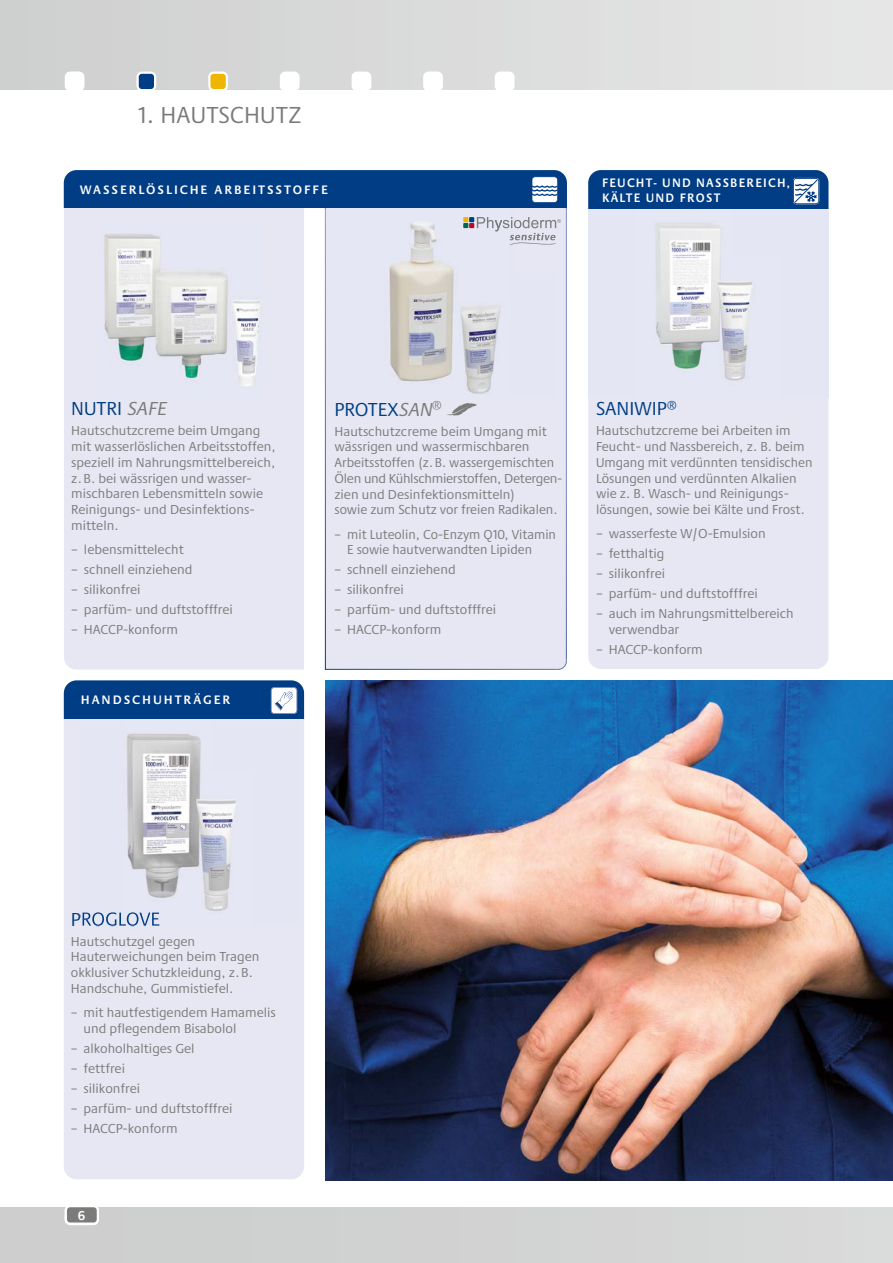
<style>
.page{position:relative;width:893px;height:1263px;background:#fff}
.page>*{position:absolute;margin:0;border:0;box-sizing:border-box;transform-origin:0 0}
.t1{font:24px "Praxis Next";letter-spacing:.01em;color:#7b7b7a}
.t2{font:19.5px "Praxis Next";color:#013d85}
.t3{font:13.5px/15.8px "Praxis Next";color:#7b7b7a}
.t4{font:600 13.5px "Praxis";color:#fff}
.t5{font:600 12.75px "Praxis";letter-spacing:.15em;color:#fff}
.t6{font:600 12.75px/15.3px "Praxis";letter-spacing:.1em;color:#fff;scale:.96 1}
.s1{font-style:italic;color:#7b7b7a}
</style>
<div class="page">
<div style="left:0;top:0;width:893px;height:89px;background:#dbdbdc"></div>
<hr style="left:0;top:1207px;width:893px;height:1px;background:#d2d2d2">
<svg style="left:65px;top:72px;width:19px;height:18px"></svg>
<svg style="left:280px;top:72px;width:20px;height:18px"></svg>
<svg style="left:352px;top:72px;width:19px;height:18px"></svg>
<svg style="left:423px;top:72px;width:20px;height:18px"></svg>
<svg style="left:495px;top:72px;width:19px;height:18px"></svg>
<img style="left:325px;top:680px;width:568px;height:500px">
<svg style="left:136px;top:72px;width:20px;height:18px"></svg>
<svg style="left:208px;top:72px;width:20px;height:18px"></svg>
<div style="left:64px;top:680px;width:240px;height:499px;background:#e6e7f3;border-radius:13px"></div>
<div style="left:64px;top:680px;width:240px;height:39px;background:#013d85"></div>
<img style="left:126px;top:733px;width:110px;height:141px">
<img style="left:146px;top:874px;width:84px;height:51px">
<img style="left:80px;top:912px;width:79px;height:13px">
<div style="left:588px;top:170px;width:240px;height:499px;background:#e6e7f3;border-radius:13px"></div>
<div style="left:588px;top:170px;width:240px;height:38px;background:#013d85"></div>
<div style="left:64px;top:208px;width:240px;height:462px;background:#e6e7f3"></div>
<div style="left:64px;top:170px;width:503px;height:38px;background:#013d85"></div>
<div style="left:326px;top:208px;width:241px;height:462px;background:#e6e7f3"></div>
<img style="left:99px;top:222px;width:164px;height:176px">
<img style="left:327px;top:209px;width:227px;height:187px">
<svg style="left:271px;top:687px;width:26px;height:27px"></svg>
<svg style="left:793px;top:178px;width:26px;height:26px"></svg>
<svg style="left:532px;top:177px;width:35px;height:26px"></svg>
<svg style="left:463px;top:217px;width:98px;height:28px;background:#cfcfd8"></svg>
<img style="left:656px;top:211px;width:173px;height:187px">
<svg style="left:65px;top:1207px;width:34px;height:18px"></svg>
<h1 class="t1" style="left:138px;top:97px;width:165px">1. HAUTSCHUTZ</h1>
<p class="t5" style="left:80px;top:183px;width:250px">WASSER LÖS LICHE ARBEITSSTOFFE</p>
<p class="t6" style="left:602px;top:175px;width:197px">FEUCHT- UND NASSBEREICH,<br>KÄLTE UND FROST</p>
<h2 class="t2" style="left:71px;top:394px;width:101px">NUTRI <span class="s1">SAFE</span></h2>
<p class="t3" style="left:71px;top:422px;width:206px">Hautschutzcreme beim Umgang mit wasserlöslichen Arbeitsstoffen, speziell im Nahrungsmittelbereich, z. B. bei wässrigen und wasser&shy;mischbaren Lebensmitteln sowie<br>Reinigungs- und Desinfektions&shy;mitteln.</p>
<p class="t3" style="left:71px;top:541px;width:114px">– lebensmittelecht</p>
<p class="t3" style="left:71px;top:561px;width:123px">– schnell einziehend</p>
<p class="t3" style="left:71px;top:581px;width:71px">– silikonfrei</p>
<p class="t3" style="left:71px;top:601px;width:163px">– parfüm- und duftstofffrei</p>
<p class="t3" style="left:71px;top:621px;width:108px">– HACCP-konform</p>
<p class="t5" style="left:81px;top:692px;width:151px">HANDSCHUHTRÄGER</p>
<h2 class="t2" style="left:334px;top:394px;width:109px">PROTEX<span class="s1">SAN</span><sup>®</sup></h2>
<p class="t3" style="left:334px;top:423px;width:230px">Hautschutzcreme beim Umgang mit wässrigen und wassermischbaren Arbeitsstoffen (z. B. wassergemischten Ölen und Kühlschmierstoffen, Detergen&shy;zien und Desinfektionsmitteln)<br>sowie zum Schutz vor freien Radikalen.</p>
<p class="t3" style="left:347px;top:526px;width:210px;text-indent:-13px">– mit Luteolin, Co-Enzym Q10, Vitamin<br>E sowie hautverwandten Lipiden</p>
<p class="t3" style="left:334px;top:562px;width:123px">– schnell einziehend</p>
<p class="t3" style="left:334px;top:582px;width:71px">– silikonfrei</p>
<p class="t3" style="left:334px;top:602px;width:163px">– parfüm- und duftstofffrei</p>
<p class="t3" style="left:334px;top:622px;width:108px">– HACCP-konform</p>
<h2 class="t2" style="left:596px;top:394px;width:82px">SANIWIP<sup>®</sup></h2>
<p class="t3" style="left:596px;top:422px;width:218px">Hautschutzcreme bei Arbeiten im Feucht- und Nassbereich, z. B. beim Umgang mit verdünnten tensidischen Lösungen und verdünnten Alkalien wie z. B. Wasch- und Reinigungs&shy;lösungen, sowie bei Kälte und Frost.</p>
<p class="t3" style="left:596px;top:525px;width:171px">– wasserfeste W/O-Emulsion</p>
<p class="t3" style="left:596px;top:545px;width:70px">– fetthaltig</p>
<p class="t3" style="left:596px;top:565px;width:71px">– silikonfrei</p>
<p class="t3" style="left:596px;top:585px;width:163px">– parfüm- und duftstofffrei</p>
<p class="t3" style="left:609px;top:605px;width:186px;text-indent:-13px">– auch im Nahrungsmittelbereich verwendbar</p>
<p class="t3" style="left:596px;top:641px;width:108px">– HACCP-konform</p>
<p class="t3" style="left:71px;top:933px;width:190px">Hautschutzgel gegen<br>Hauterweichungen beim Tragen okklusiver Schutzkleidung, z. B.<br>Handschuhe, Gummistiefel.</p>
<p class="t3" style="left:84px;top:1004px;width:194px;text-indent:-13px">– mit hautfestigendem Hamamelis und pflegendem Bisabolol</p>
<p class="t3" style="left:71px;top:1040px;width:125px">– alkoholhaltiges Gel</p>
<p class="t3" style="left:71px;top:1060px;width:56px">– fettfrei</p>
<p class="t3" style="left:71px;top:1080px;width:71px">– silikonfrei</p>
<p class="t3" style="left:71px;top:1100px;width:163px">– parfüm- und duftstofffrei</p>
<p class="t3" style="left:71px;top:1120px;width:108px">– HACCP-konform</p>
<p class="t4" style="left:78px;top:1208px;width:9px">6</p>
</div>
